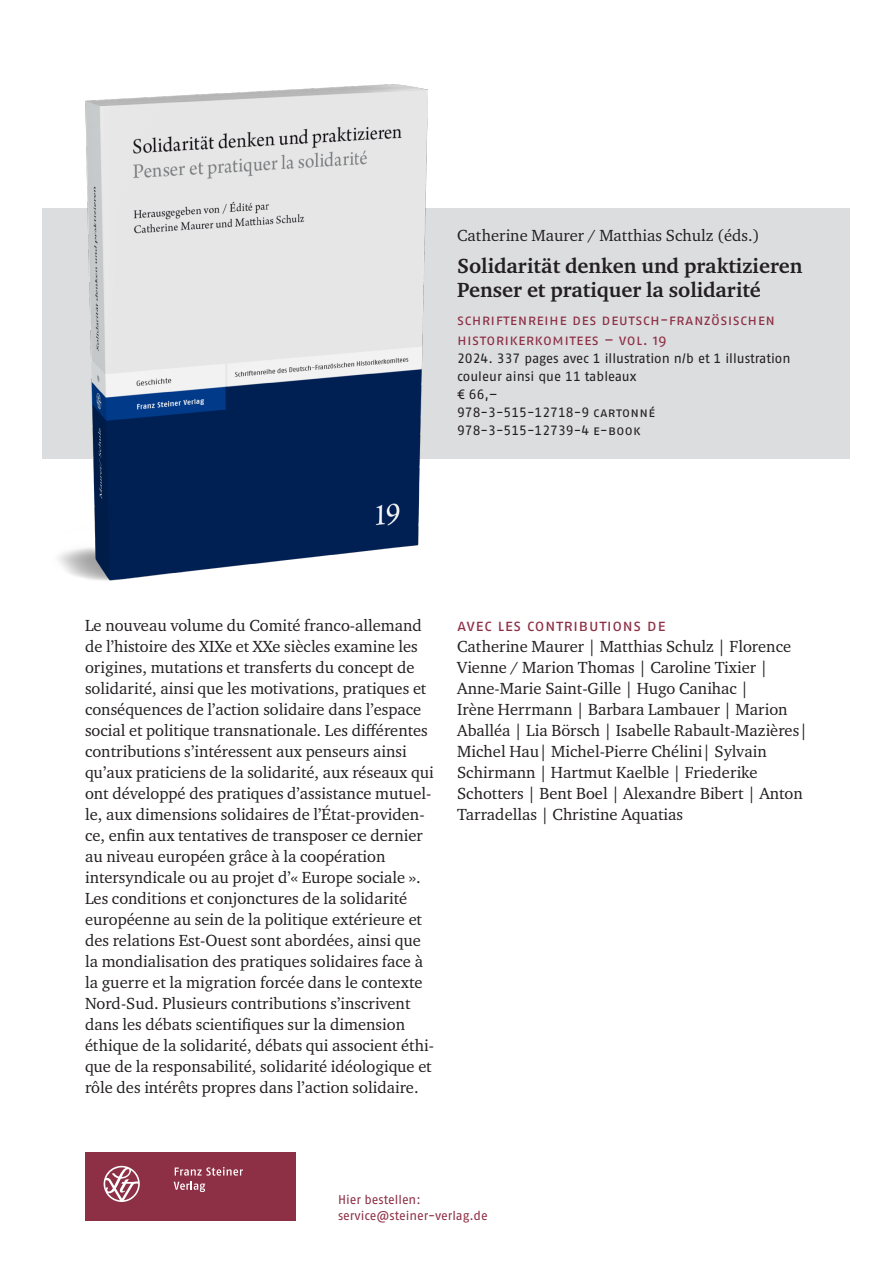
<style>
.page{position:relative;width:893px;height:1263px;background:#fff}
.page>*{position:absolute;margin:0;border:0;box-sizing:border-box;transform-origin:0 0}
.Buchtitel{font:700 21px/24px "Charter ITC Pro";color:#231f20}
.Fließtext{font:16.5px/21px "Charter ITC Pro";color:#231f20}
.Autor__Herausgeber{font:16.5px "Charter ITC Pro";color:#231f20}
.Zwischenüberschrift{font:16.5px "Fago Pro";letter-spacing:.025em;color:#8d2f45}
.Reihe{font:15px/19.5px "Fago Pro";letter-spacing:.025em;color:#8d2f45}
.Bibliografie{font:13.5px/18px "Fago Pro";color:#231f20}
.t1{font:12.75px "Fago Pro";color:#8d2f45}
</style>
<div class="page">
<div style="left:43px;top:208px;width:807px;height:250px;background:#dcdddf"></div>
<div style="left:85px;top:1152px;width:74px;height:68px;background:#8d2f45"></div>
<div style="left:160px;top:1152px;width:136px;height:68px;background:#8d2f45"></div>
<svg style="left:174px;top:1167px;width:69px;height:25px"></svg>
<svg style="left:104px;top:1166px;width:36px;height:36px"></svg>
<img style="left:51px;top:85px;width:376px;height:496px">
<p class="Autor__Herausgeber" style="left:457px;top:225px;width:304px">Catherine Maurer / Matthias Schulz (éds.)</p>
<p class="Buchtitel" style="left:457px;top:254px;width:347px">Solidarität denken und praktizieren<br>Penser et pratiquer la solidarité</p>
<p class="Reihe" style="left:457px;top:310px;width:320px">Schriftenreihe des D eutsch-Französischen<br>H istorikerkomitees – Vol. 19</p>
<p class="Bibliografie" style="left:457px;top:349px;width:335px">2024. 337 pages avec 1 illustration n/b et 1 illustration couleur ainsi que 11 tableaux</p>
<p class="Bibliografie" style="left:457px;top:385px;width:42px">€ 66,–</p>
<p class="Bibliografie" style="left:457px;top:403px;width:199px">978-3-515-12718-9 cartonné</p>
<p class="Bibliografie" style="left:457px;top:421px;width:185px">978-3-515-12739-4 e-book</p>
<p class="Fließtext" style="left:85px;top:614px;width:351px">Le nouveau volume du Comité franco-allemand de l’histoire des XIXe et XXe siècles examine les origines, mutations et transferts du concept de solidarité, ainsi que les motivations, pratiques et conséquences de l’action solidaire dans l’espace social et politique transnationale. Les différentes contributions s’intéressent aux penseurs ainsi qu’aux praticiens de la solidarité, aux réseaux qui ont développé des pratiques d’assistance mutuel&shy;le, aux dimensions solidaires de l’État-providen&shy;ce, enfin aux tentatives de transposer ce dernier au niveau européen grâce à la coopération intersyndicale ou au projet d’« Europe sociale ».<br>Les conditions et conjonctures de la solidarité européenne au sein de la politique extérieure et des relations Est-Ouest sont abordées, ainsi que la mondialisation des pratiques solidaires face à la guerre et la migration forcée dans le contexte Nord-Sud. Plusieurs contributions s’inscrivent dans les débats scientifiques sur la dimension éthique de la solidarité, débats qui associent éthi&shy;que de la responsabilité, solidarité idéologique et rôle des intérêts propres dans l’action solidaire.</p>
<p class="Zwischenüberschrift" style="left:457px;top:615px;width:210px">avec les contributions de</p>
<p class="Fließtext" style="left:457px;top:635px;width:352px">Catherine Maurer | Matthias Schulz | Florence Vienne / Marion Thomas | Caroline Tixier | Anne-Marie Saint-Gille | Hugo Canihac |<br>Irène Herrmann | Barbara Lambauer | Marion Aballéa | Lia Börsch | Isabelle Rabault-Mazières| Michel Hau| Michel-Pierre Chélini| Sylvain Schirmann | Hartmut Kaelble | Friederike Schotters | Bent Boel | Alexandre Bibert | Anton Tarradellas | Christine Aquatias</p>
<p class="t1" style="left:338px;top:1192px;width:84px">Hier bestellen:</p>
<p class="t1" style="left:338px;top:1208px;width:151px">service@steiner-verlag.de</p>
</div>
